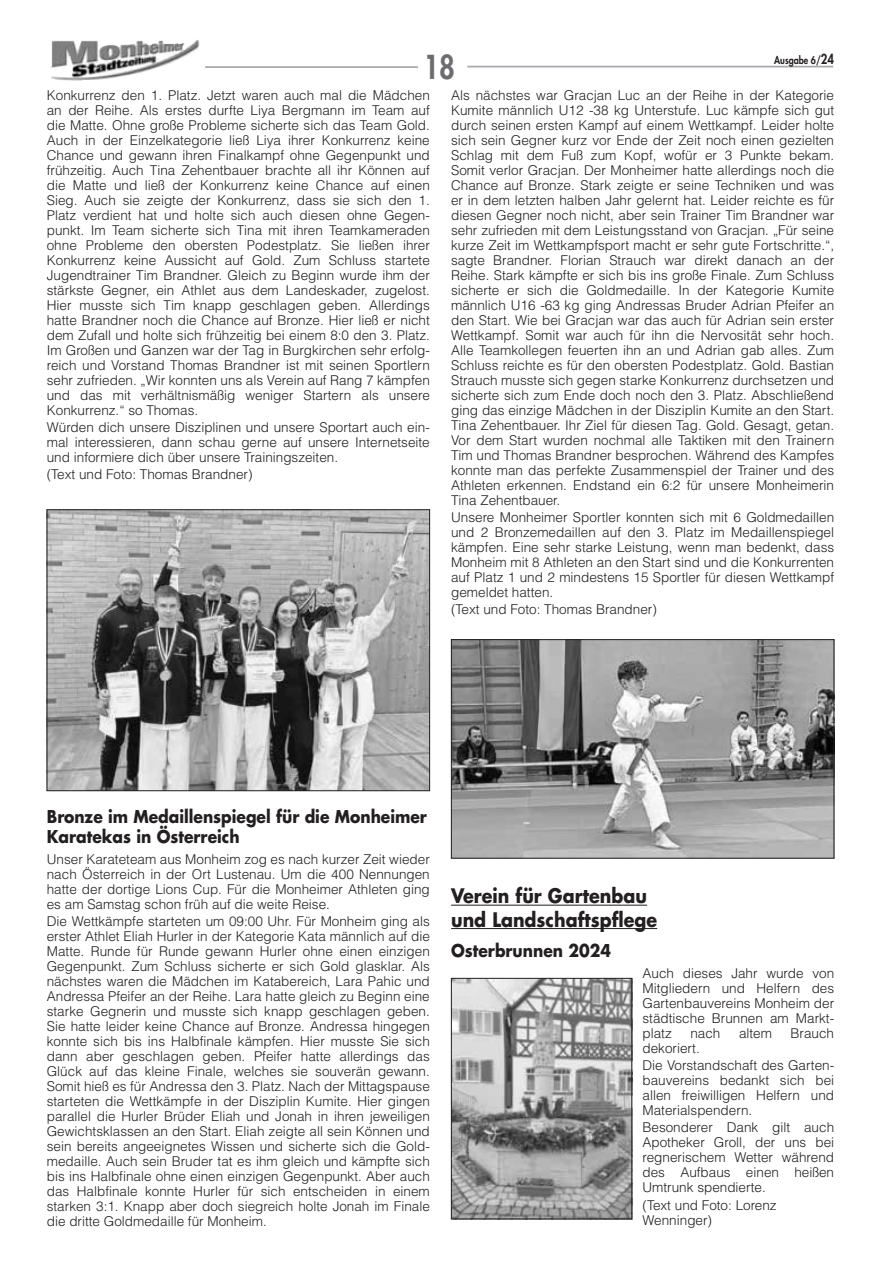
<style>
.page{position:relative;width:881px;height:1263px;background:#fff}
.page>*{position:absolute;margin:0;border:0;box-sizing:border-box;transform-origin:0 0}
.t1{font:800 32.1px "Futura LT";color:#6c6d70;scale:.85 1}
.t2{font:700 19.5px/23.4px "Futura LT";color:#231f20;scale:.9 1}
.t3{font:700 17.25px/19.5px "Futura LT";color:#231f20;scale:.9 1}
.t4{font:300 13.5px/15px "Helvetica LT";color:#231f20;text-align:justify}
.t5{font:800 10.5px "Futura LT";color:#231f20;scale:.85 1}
.s1{font-size:13.5px}
</style>
<div class="page">
<img style="left:51px;top:40px;width:148px;height:41px">
<hr style="left:205px;top:66px;width:213px;height:2px;background:#a8a9ad">
<hr style="left:467px;top:66px;width:365px;height:1px;background:#a8a9ad">
<hr style="left:451px;top:905px;width:196px;height:1px;background:#231f20">
<hr style="left:451px;top:928px;width:206px;height:1px;background:#231f20">
<img style="left:453px;top:641px;width:378px;height:215px">
<div style="left:451px;top:639px;width:382px;height:219px;border:1px solid #231f20"></div>
<img style="left:453px;top:980px;width:176px;height:237px">
<div style="left:451px;top:978px;width:180px;height:241px;border:1px solid #231f20"></div>
<img style="left:49px;top:511px;width:378px;height:278px">
<div style="left:47px;top:509px;width:382px;height:282px;border:1px solid #231f20"></div>
<h1 class="t1" style="left:423px;top:46px;width:39px">18</h1>
<p class="t5" style="left:774px;top:53px;width:72px">Ausgabe 6/<span class="s1">24</span></p>
<p class="t4" style="left:451px;top:88px;width:384px;text-align:left">Als nächstes war Gracjan Luc an der Reihe in der Kategorie Kumite männlich U12 -38 kg Unterstufe. Luc kämpfe sich gut durch seinen ersten Kampf auf einem Wettkampf. Leider holte sich sein Gegner kurz vor Ende der Zeit noch einen gezielten Schlag mit dem Fuß zum Kopf, wofür er 3 Punkte bekam.<br>Somit verlor Gracjan. Der Monheimer hatte allerdings noch die Chance auf Bronze. Stark zeigte er seine Techniken und was er in dem letzten halben Jahr gelernt hat. Leider reichte es für diesen Gegner noch nicht, aber sein Trainer Tim Brandner war sehr zufrieden mit dem Leistungsstand von Gracjan. „Für seine kurze Zeit im Wettkampfsport macht er sehr gute Fortschritte. “, sagte Brandner. Florian Strauch war direkt danach an der Reihe. Stark kämpfte er sich bis ins große Finale. Zum Schluss sicherte er sich die Goldmedaille. In der Kategorie Kumite männlich U16 -63 kg ging Andressas Bruder Adrian Pfeifer an den Start. Wie bei Gracjan war das auch für Adrian sein erster Wettkampf. Somit war auch für ihn die Nervosität sehr hoch.<br>Alle Teamkollegen feuerten ihn an und Adrian gab alles. Zum Schluss reichte es für den obersten Podestplatz. Gold. Bastian Strauch musste sich gegen starke Konkurrenz durchsetzen und sicherte sich zum Ende doch noch den 3. Platz. Abschließend ging das einzige Mädchen in der Disziplin Kumite an den Start.<br>Tina Zehentbauer. Ihr Ziel für diesen Tag. Gold. Gesagt, getan.<br>Vor dem Start wurden nochmal alle Taktiken mit den Trainern Tim und Thomas Brandner besprochen. Während des Kampfes konnte man das perfekte Zusammenspiel der Trainer und des Athleten erkennen. Endstand ein 6:2 für unsere Monheimerin Tina Zehentbauer.</p>
<p class="t4" style="left:451px;top:510px;width:384px">Unsere Monheimer Sportler konnten sich mit 6 Goldmedaillen und 2 Bronzemedaillen auf den 3. Platz im Medaillenspiegel kämpfen. Eine sehr starke Leistung, wenn man bedenkt, dass Monheim mit 8 Athleten an den Start sind und die Konkurrenten auf Platz 1 und 2 mindestens 15 Sportler für diesen Wettkampf gemeldet hatten.</p>
<p class="t4" style="left:451px;top:602px;width:207px">(Text und Foto: Thomas Brandner)</p>
<p class="t4" style="left:47px;top:88px;width:384px;text-align:left">Konkurrenz den 1. Platz. Jetzt waren auch mal die Mädchen an der Reihe. Als erstes durfte Liya Bergmann im Team auf die Matte. Ohne große Probleme sicherte sich das Team Gold.<br>Auch in der Einzelkategorie ließ Liya ihrer Konkurrenz keine Chance und gewann ihren Finalkampf ohne Gegenpunkt und frühzeitig. Auch Tina Zehentbauer brachte all ihr Können auf die Matte und ließ der Konkurrenz keine Chance auf einen Sieg. Auch sie zeigte der Konkurrenz, dass sie sich den 1.<br>Platz verdient hat und holte sich auch diesen ohne Gegen&shy;punkt. Im Team sicherte sich Tina mit ihren Teamkameraden ohne Probleme den obersten Podestplatz. Sie ließen ihrer Konkurrenz keine Aussicht auf Gold. Zum Schluss startete Jugendtrainer Tim Brandner. Gleich zu Beginn wurde ihm der stärkste Gegner, ein Athlet aus dem Landeskader, zugelost.<br>Hier musste sich Tim knapp geschlagen geben. Allerdings hatte Brandner noch die Chance auf Bronze. Hier ließ er nicht dem Zufall und holte sich frühzeitig bei einem 8:0 den 3. Platz.<br>Im Großen und Ganzen war der Tag in Burgkirchen sehr erfolg&shy;reich und Vorstand Thomas Brandner ist mit seinen Sportlern sehr zufrieden. „Wir konnten uns als Verein auf Rang 7 kämpfen und das mit verhältnismäßig weniger Startern als unsere Konkurrenz. “ so Thomas.</p>
<p class="t4" style="left:47px;top:420px;width:384px">Würden dich unsere Disziplinen und unsere Sportart auch ein&shy;mal interessieren, dann schau gerne auf unsere Internetseite und informiere dich über unsere Trainingszeiten.</p>
<p class="t4" style="left:47px;top:467px;width:207px">(Text und Foto: Thomas Brandner)</p>
<p class="t3" style="left:47px;top:807px;width:424px">Bronze im Medaillenspiegel für die Monheimer<br>Karatekas in Österreich</p>
<p class="t4" style="left:47px;top:852px;width:384px">Unser Karateteam aus Monheim zog es nach kurzer Zeit wieder nach Österreich in der Ort Lustenau. Um die 400 Nennungen hatte der dortige Lions Cup. Für die Monheimer Athleten ging es am Samstag schon früh auf die weite Reise.</p>
<p class="t4" style="left:47px;top:914px;width:384px;text-align:left">Die Wettkämpfe starteten um 09:00 Uhr. Für Monheim ging als erster Athlet Eliah Hurler in der Kategorie Kata männlich auf die Matte. Runde für Runde gewann Hurler ohne einen einzigen Gegenpunkt. Zum Schluss sicherte er sich Gold glasklar. Als nächstes waren die Mädchen im Katabereich, Lara Pahic und Andressa Pfeifer an der Reihe. Lara hatte gleich zu Beginn eine starke Gegnerin und musste sich knapp geschlagen geben.<br>Sie hatte leider keine Chance auf Bronze. Andressa hingegen konnte sich bis ins Halbfinale kämpfen. Hier musste Sie sich dann aber geschlagen geben. Pfeifer hatte allerdings das Glück auf das kleine Finale, welches sie souverän gewann.<br>Somit hieß es für Andressa den 3. Platz. Nach der Mittagspause starteten die Wettkämpfe in der Disziplin Kumite. Hier gingen parallel die Hurler Brüder Eliah und Jonah in ihren jeweiligen Gewichtsklassen an den Start. Eliah zeigte all sein Können und sein bereits angeeignetes Wissen und sicherte sich die Gold&shy;medaille. Auch sein Bruder tat es ihm gleich und kämpfte sich bis ins Halbfinale ohne einen einzigen Gegenpunkt. Aber auch das Halbfinale konnte Hurler für sich entscheiden in einem starken 3:1. Knapp aber doch siegreich holte Jonah im Finale die dritte Goldmedaille für Monheim.</p>
<h2 class="t2" style="left:451px;top:884px;width:230px">Verein für Gartenbau und Landschaftspflege</h2>
<p class="t3" style="left:451px;top:940px;width:179px">Osterbrunnen 2024</p>
<p class="t4" style="left:642px;top:966px;width:193px">Auch dieses Jahr wurde von Mitgliedern und Helfern des Gartenbauvereins Monheim der städtische Brunnen am Markt&shy;platz</p>
<p class="t4" style="left:690px;top:1026px;width:32px">nach</p>
<p class="t4" style="left:738px;top:1026px;width:35px">altem</p>
<p class="t4" style="left:790px;top:1026px;width:45px">Brauch</p>
<p class="t4" style="left:642px;top:1040px;width:193px;line-height:17.1px">dekoriert.<br>Die Vorstandschaft des Garten-</p>
<p class="t4" style="left:642px;top:1073px;width:193px">bauvereins bedankt sich bei allen freiwilligen Helfern und Materialspendern.</p>
<p class="t4" style="left:642px;top:1120px;width:193px">Besonderer Dank gilt auch Apotheker Groll, der uns bei regnerischem Wetter während des Aufbaus einen heißen Umtrunk spendierte.</p>
<p class="t4" style="left:642px;top:1197px;width:136px">(Text und Foto: Lorenz<br>Wenninger)</p>
</div>
